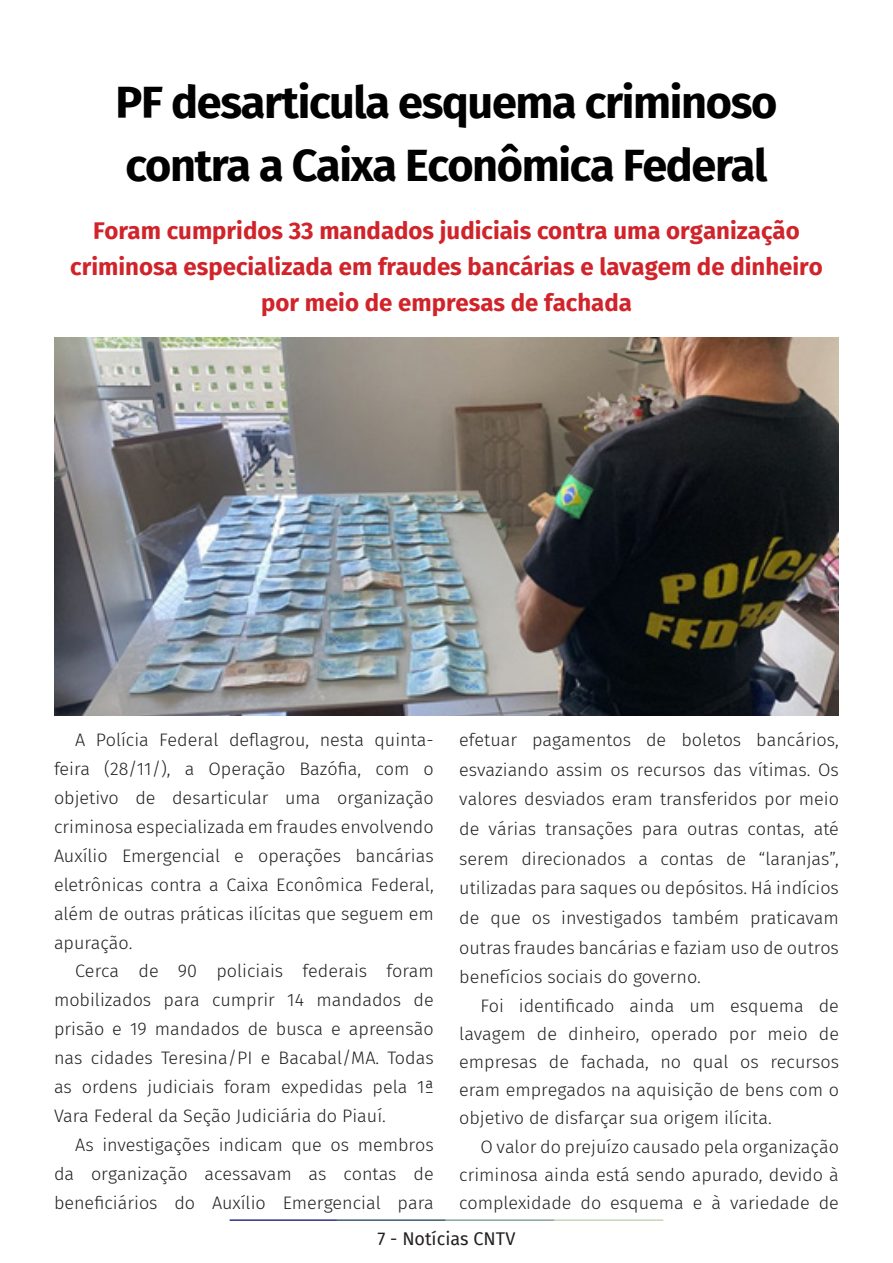
<style>
.page{position:relative;width:893px;height:1263px;background:#fff}
.page>*{position:absolute;margin:0;border:0;box-sizing:border-box;transform-origin:0 0}
.t1{font:700 45px/63px "Fira Sans";letter-spacing:-.03em;color:#000001}
.t2{font:700 24px/36px "Fira Sans";color:#d1232a;text-align:center}
.t3{font:300 18px/29px "Fira Sans";color:#231f20;text-align:justify}
.t4{font:18px "Fira Sans";color:#231f20}
</style>
<div class="page">
<hr style="left:230px;top:1219px;width:107px;height:2px;background:#2f3088">
<hr style="left:337px;top:1219px;width:109px;height:2px;background:#3a5f6d">
<hr style="left:446px;top:1219px;width:109px;height:2px;background:#87a59a">
<hr style="left:555px;top:1219px;width:108px;height:2px;background:#c6d5b7">
<img style="left:54px;top:338px;width:785px;height:378px">
<p class="t1" style="left:116px;top:67px;width:663px">PF desarticula esquema criminoso contra a Caixa Econômica Federal</p>
<p class="t2" style="left:70px;top:210px;width:754px">Foram cumpridos 33 mandados judiciais contra uma organização criminosa especializada em fraudes bancárias e lavagem de dinheiro por meio de empresas de fachada</p>
<p class="t3" style="left:54px;top:725px;width:381px;text-indent:21px">A Polícia Federal deflagrou, nesta quinta&shy;feira (28/11/), a Operação Bazófia, com o objetivo de desarticular uma organização criminosa especializada em fraudes envolvendo Auxílio Emergencial e operações bancárias eletrônicas contra a Caixa Econômica Federal, além de outras práticas ilícitas que seguem em apuração.</p>
<p class="t3" style="left:54px;top:956px;width:381px;text-indent:21px">Cerca de 90 policiais federais foram mobilizados para cumprir 14 mandados de prisão e 19 mandados de busca e apreensão nas cidades Teresina/PI e Bacabal/MA. Todas as ordens judiciais foram expedidas pela 1ª Vara Federal da Seção Judiciária do Piauí.</p>
<p class="t3" style="left:54px;top:1130px;width:381px;text-indent:21px">As investigações indicam que os membros da organização acessavam as contas de beneficiários do Auxílio Emergencial para</p>
<p class="t3" style="left:459px;top:725px;width:381px;line-height:29.7px">efetuar pagamentos de boletos bancários, esvaziando assim os recursos das vítimas. Os valores desviados eram transferidos por meio de várias transações para outras contas, até serem direcionados a contas de “laranjas”, utilizadas para saques ou depósitos. Há indícios de que os investigados também praticavam outras fraudes bancárias e faziam uso de outros benefícios sociais do governo.</p>
<p class="t3" style="left:459px;top:991px;width:381px;line-height:28.2px;text-indent:21px">Foi identificado ainda um esquema de lavagem de dinheiro, operado por meio de empresas de fachada, no qual os recursos eram empregados na aquisição de bens com o objetivo de disfarçar sua origem ilícita.</p>
<p class="t3" style="left:459px;top:1132px;width:381px;line-height:28.2px;text-indent:21px">O valor do prejuízo causado pela organização criminosa ainda está sendo apurado, devido à complexidade do esquema e à variedade de</p>
<p class="t4" style="left:378px;top:1225px;width:139px">7 - Notícias CNTV</p>
</div>
